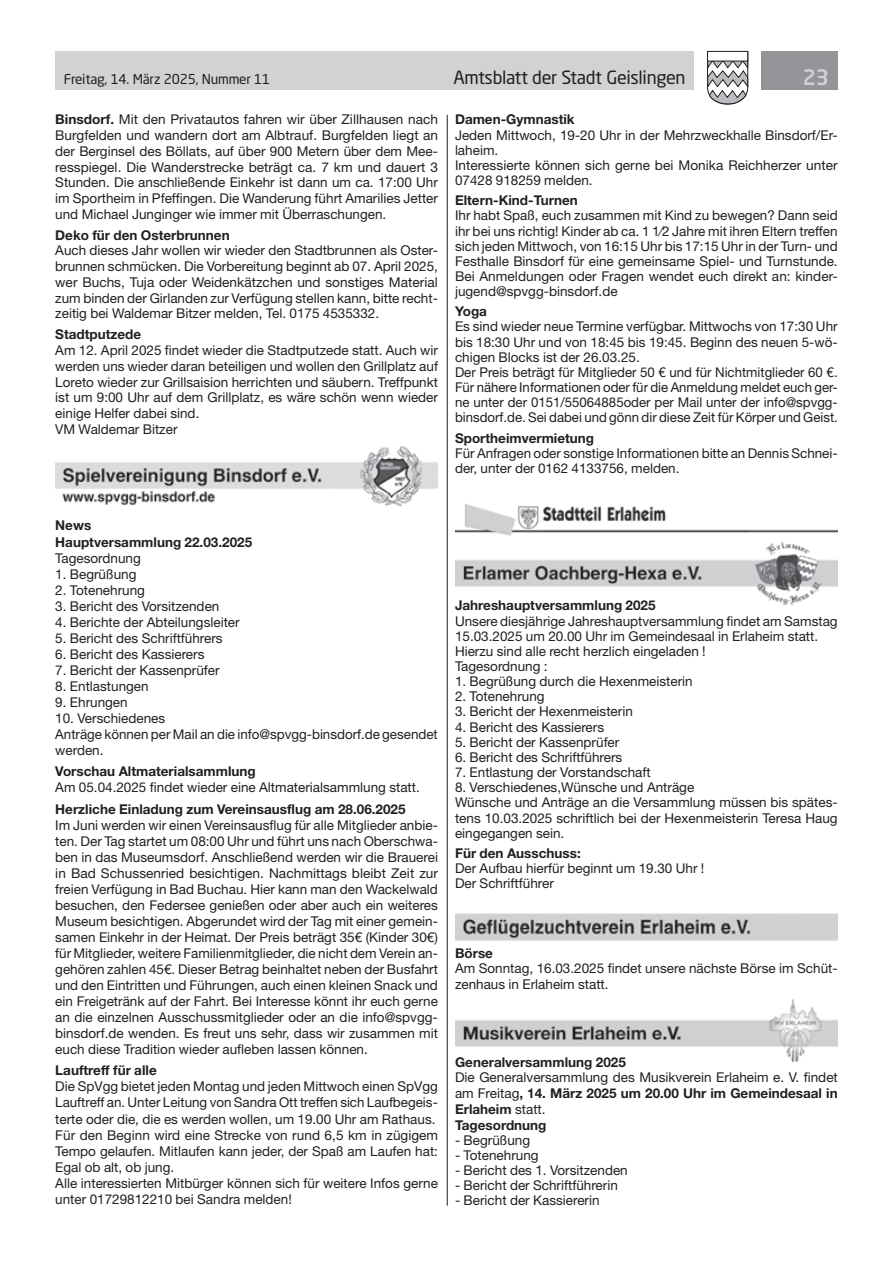
<style>
.page{position:relative;width:893px;height:1263px;background:#fff}
.page>*{position:absolute;margin:0;border:0;box-sizing:border-box;transform-origin:0 0}
.t1{font:500 21px "Neo Sans Std";color:#d1d2d4}
.t2{font:18px "Neo Sans Std";letter-spacing:-.02em;color:#231f20}
.t3{font:13.5px/16px "Helvetica Neue LT Std";color:#231f20}
.t4{font:700 13.5px/16.8px "Helvetica Neue LT Std";color:#231f20}
.t5{font:13.5px "Neo Sans Std";letter-spacing:-.015em;color:#231f20}
.s1{font-weight:700}
</style>
<div class="page">
<div style="left:55px;top:51px;width:639px;height:38px;background:#d1d2d4"></div>
<div style="left:761px;top:51px;width:77px;height:38px;background:#939598"></div>
<svg style="left:707px;top:51px;width:42px;height:54px"></svg>
<div style="left:707px;top:51px;width:41px;height:10px;background:#fff"></div>
<div style="left:707px;top:51px;width:41px;height:10px;border:1px solid #231f20"></div>
<hr style="left:447px;top:115px;width:1px;height:1090px;background:#231f20">
<img style="left:55px;top:445px;width:383px;height:61px">
<img style="left:455px;top:503px;width:383px;height:33px">
<img style="left:455px;top:542px;width:383px;height:63px">
<img style="left:455px;top:913px;width:383px;height:28px">
<img style="left:455px;top:999px;width:383px;height:63px">
<p class="t5" style="left:64px;top:71px;width:208px">Freitag, 14. März 2025, Nummer 11</p>
<h2 class="t2" style="left:453px;top:66px;width:234px">Amtsblatt der Stadt Geislingen</h2>
<h1 class="t1" style="left:803px;top:64px;width:28px">23</h1>
<p class="t3" style="left:55px;top:112px;width:384px;text-align:justify"><span class="s1">Binsdorf.</span> Mit den Privatautos fahren wir über Zillhausen nach Burgfelden und wandern dort am Albtrauf. Burgfelden liegt an der Berginsel des Böllats, auf über 900 Metern über dem Mee&shy;resspiegel. Die Wanderstrecke beträgt ca. 7 km und dauert 3<br>Stunden. Die anschließende Einkehr ist dann um ca. 17:00 Uhr im Sportheim in Pfeffingen. Die Wanderung führt Amarilies Jetter und Michael Junginger wie immer mit Überraschungen.</p>
<p class="t4" style="left:55px;top:226px;width:176px">Deko für den Osterbrunnen</p>
<p class="t3" style="left:55px;top:243px;width:384px;text-align:justify">Auch dieses Jahr wollen wir wieder den Stadtbrunnen als Oster&shy;brunnen schmücken. Die Vorbereitung beginnt ab 07. April 2025, wer Buchs, Tuja oder Weidenkätzchen und sonstiges Material zum binden der Girlanden zur Verfügung stellen kann, bitte recht&shy;zeitig bei Waldemar Bitzer melden, Tel. 0175 4535332.</p>
<p class="t4" style="left:55px;top:326px;width:88px">Stadtputzede</p>
<p class="t3" style="left:55px;top:342px;width:384px">Am 12. April 2025 findet wieder die Stadtputzede statt. Auch wir werden uns wieder daran beteiligen und wollen den Grillplatz auf Loreto wieder zur Grillsaision herrichten und säubern. Treffpunkt ist um 9:00 Uhr auf dem Grillplatz, es wäre schön wenn wieder einige Helfer dabei sind.<br>VM Waldemar Bitzer</p>
<p class="t4" style="left:455px;top:111px;width:121px">Damen-Gymnastik</p>
<p class="t3" style="left:455px;top:127px;width:384px;line-height:15.1px">Jeden Mittwoch, 19-20 Uhr in der Mehrzweckhalle Binsdorf/Er&shy;laheim.<br>Interessierte können sich gerne bei Monika Reichherzer unter 07428 918259 melden.</p>
<p class="t4" style="left:455px;top:192px;width:124px">Eltern-Kind-Turnen</p>
<p class="t3" style="left:455px;top:208px;width:384px;line-height:15.1px;text-align:justify">Ihr habt Spaß, euch zusammen mit Kind zu bewegen? Dann seid ihr bei uns richtig! Kinder ab ca. 1 1⁄2 Jahre mit ihren Eltern treffen sich jeden Mittwoch, von 16:15 Uhr bis 17:15 Uhr in der Turn- und Festhalle Binsdorf für eine gemeinsame Spiel- und Turnstunde.<br>Bei Anmeldungen oder Fragen wendet euch direkt an: kinder&shy;jugend@spvgg-binsdorf.de</p>
<p class="t4" style="left:455px;top:303px;width:34px">Yoga</p>
<p class="t3" style="left:455px;top:319px;width:384px;line-height:15.1px">Es sind wieder neue Termine verfügbar. Mittwochs von 17:30 Uhr bis 18:30 Uhr und von 18:45 bis 19:45. Beginn des neuen 5-wö&shy;chigen Blocks ist der 26.03.25.<br>Der Preis beträgt für Mitglieder 50 € und für Nichtmitglieder 60 €.<br>Für nähere Informationen oder für die Anmeldung meldet euch ger&shy;ne unter der 0151/55064885oder per Mail unter der info@spvgg&shy;binsdorf.de. Sei dabei und gönn dir diese Zeit für Körper und Geist.</p>
<p class="t4" style="left:455px;top:429px;width:141px">Sportheimvermietung</p>
<p class="t3" style="left:455px;top:445px;width:384px;line-height:15.1px">Für Anfragen oder sonstige Informationen bitte an Dennis Schnei&shy;der, unter der 0162 4133756, melden.</p>
<p class="t4" style="left:55px;top:516px;width:198px">News<br>Hauptversammlung 22.03.2025</p>
<p class="t3" style="left:55px;top:550px;width:87px">Tagesordnung</p>
<p class="t3" style="left:55px;top:566px;width:83px">1. Begrüßung</p>
<p class="t3" style="left:55px;top:582px;width:91px">2. Totenehrung</p>
<p class="t3" style="left:55px;top:598px;width:166px">3. Bericht des Vorsitzenden</p>
<p class="t3" style="left:55px;top:614px;width:186px">4. Berichte der Abteilungsleiter</p>
<p class="t3" style="left:55px;top:630px;width:169px">5. Bericht des Schriftführers</p>
<p class="t3" style="left:55px;top:646px;width:151px">6. Bericht des Kassierers</p>
<p class="t3" style="left:55px;top:662px;width:166px">7. Bericht der Kassenprüfer</p>
<p class="t3" style="left:55px;top:678px;width:95px">8. Entlastungen</p>
<p class="t3" style="left:55px;top:694px;width:74px">9. Ehrungen</p>
<p class="t3" style="left:55px;top:710px;width:384px">10. Verschiedenes<br>Anträge können per Mail an die info@spvgg-binsdorf.de gesendet werden.</p>
<p class="t4" style="left:55px;top:763px;width:202px">Vorschau Altmaterialsammlung</p>
<p class="t3" style="left:55px;top:779px;width:366px">Am 05.04.2025 findet wieder eine Altmaterialsammlung statt.</p>
<p class="t4" style="left:55px;top:800px;width:352px">Herzliche Einladung zum Vereinsausflug am 28.06.2025</p>
<p class="t3" style="left:55px;top:816px;width:384px;text-align:justify">Im Juni werden wir einen Vereinsausflug für alle Mitglieder anbie&shy;ten. Der Tag startet um 08:00 Uhr und führt uns nach Oberschwa&shy;ben in das Museumsdorf. Anschließend werden wir die Brauerei in Bad Schussenried besichtigen. Nachmittags bleibt Zeit zur freien Verfügung in Bad Buchau. Hier kann man den Wackelwald besuchen, den Federsee genießen oder aber auch ein weiteres Museum besichtigen. Abgerundet wird der Tag mit einer gemein&shy;samen Einkehr in der Heimat. Der Preis beträgt 35€ (Kinder 30€) für Mitglieder, weitere Familienmitglieder, die nicht dem Verein an&shy;gehören zahlen 45€. Dieser Betrag beinhaltet neben der Busfahrt und den Eintritten und Führungen, auch einen kleinen Snack und ein Freigetränk auf der Fahrt. Bei Interesse könnt ihr euch gerne an die einzelnen Ausschussmitglieder oder an die info@spvgg&shy;binsdorf.de wenden. Es freut uns sehr, dass wir zusammen mit euch diese Tradition wieder aufleben lassen können.</p>
<p class="t4" style="left:55px;top:1062px;width:103px">Lauftreff für alle</p>
<p class="t3" style="left:55px;top:1078px;width:384px">Die SpVgg bietet jeden Montag und jeden Mittwoch einen SpVgg Lauftreff an. Unter Leitung von Sandra Ott treffen sich Laufbegeis&shy;terte oder die, die es werden wollen, um 19.00 Uhr am Rathaus.<br>Für den Beginn wird eine Strecke von rund 6,5 km in zügigem Tempo gelaufen. Mitlaufen kann jeder, der Spaß am Laufen hat:<br>Egal ob alt, ob jung.<br>Alle interessierten Mitbürger können sich für weitere Infos gerne unter 01729812210 bei Sandra melden!</p>
<p class="t4" style="left:455px;top:597px;width:202px">Jahreshauptversammlung 2025</p>
<p class="t3" style="left:455px;top:613px;width:384px;line-height:15.1px">Unsere diesjährige Jahreshauptversammlung findet am Samstag 15.03.2025 um 20.00 Uhr im Gemeindesaal in Erlaheim statt.<br>Hierzu sind alle recht herzlich eingeladen !<br>Tagesordnung :</p>
<p class="t3" style="left:455px;top:673px;width:239px">1. Begrüßung durch die Hexenmeisterin</p>
<p class="t3" style="left:455px;top:688px;width:91px">2. Totenehrung</p>
<p class="t3" style="left:455px;top:703px;width:179px">3. Bericht der Hexenmeisterin</p>
<p class="t3" style="left:455px;top:719px;width:151px">4. Bericht des Kassierers</p>
<p class="t3" style="left:455px;top:734px;width:166px">5. Bericht der Kassenprüfer</p>
<p class="t3" style="left:455px;top:749px;width:169px">6. Bericht des Schriftführers</p>
<p class="t3" style="left:455px;top:764px;width:197px">7. Entlastung der Vorstandschaft</p>
<p class="t3" style="left:455px;top:780px;width:384px;line-height:15.1px">8. Verschiedenes,Wünsche und Anträge<br>Wünsche und Anträge an die Versammlung müssen bis spätes&shy;tens 10.03.2025 schriftlich bei der Hexenmeisterin Teresa Haug eingegangen sein.</p>
<p class="t4" style="left:455px;top:844px;width:127px">Für den Ausschuss:</p>
<p class="t3" style="left:455px;top:860px;width:251px;line-height:15.1px">Der Aufbau hierfür beginnt um 19.30 Uhr !<br>Der Schriftführer</p>
<p class="t4" style="left:455px;top:945px;width:40px">Börse</p>
<p class="t3" style="left:455px;top:961px;width:384px">Am Sonntag, 16.03.2025 findet unsere nächste Börse im Schüt&shy;zenhaus in Erlaheim statt.</p>
<p class="t4" style="left:455px;top:1053px;width:172px">Generalversammlung 2025</p>
<p class="t3" style="left:455px;top:1069px;width:384px">Die Generalversammlung des Musikverein Erlaheim e. V. findet am Freitag<span class="s1">, 14. März 2025 um 20.00 Uhr im Gemeindesaal in Erlaheim</span> statt.<br><span class="s1">Tagesordnung</span></p>
<p class="t3" style="left:455px;top:1132px;width:77px">- Begrüßung</p>
<p class="t3" style="left:455px;top:1147px;width:85px">- Totenehrung</p>
<p class="t3" style="left:455px;top:1162px;width:174px">- Bericht des 1. Vorsitzenden</p>
<p class="t3" style="left:455px;top:1177px;width:164px">- Bericht der Schriftführerin</p>
<p class="t3" style="left:455px;top:1192px;width:146px">- Bericht der Kassiererin</p>
</div>
